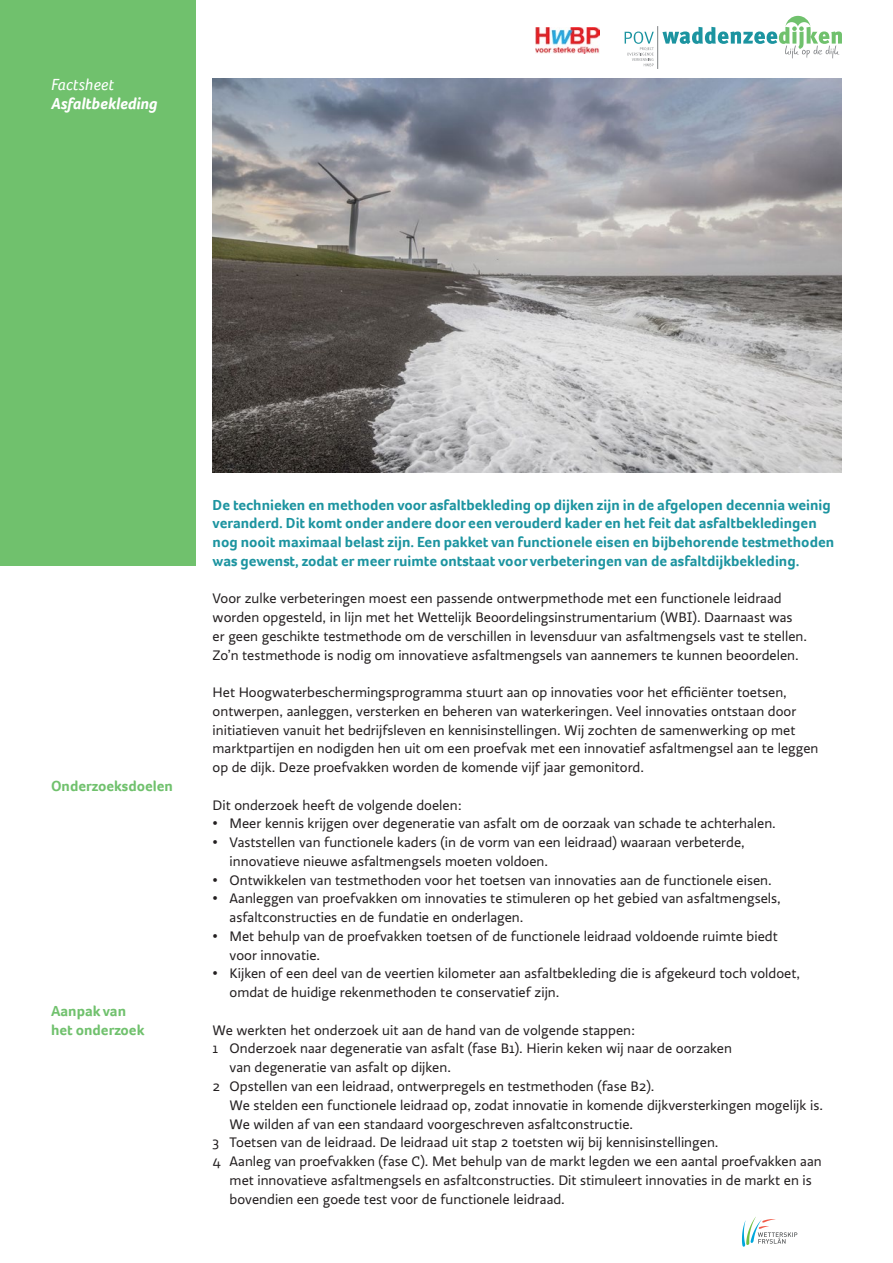
<style>
.page{position:relative;width:893px;height:1263px;background:#fff}
.page>*{position:absolute;margin:0;border:0;box-sizing:border-box;transform-origin:0 0}
.t1{font:italic 700 16.5px "Foco";color:#fff}
.t2{font:italic 16.5px "Foco";color:#fff}
.t3{font:700 15px/18.8px "Foco";color:#1c94a0}
.t4{font:700 15px/18.8px "Foco";color:#70c16d}
.t5{font:14.25px/18.8px "Ratio";color:#231f20}
.s1{font-family:"Foco"}
</style>
<div class="page">
<div style="left:0;top:0;width:196px;height:566px;background:#70c16d"></div>
<img style="left:213px;top:78px;width:629px;height:394px">
<hr style="left:657px;top:26px;width:1px;height:43px;background:#7e8083">
<svg style="left:662px;top:16px;width:180px;height:42px"></svg>
<svg style="left:625px;top:32px;width:29px;height:34px"></svg>
<img style="left:536px;top:28px;width:63px;height:25px">
<svg style="left:742px;top:1217px;width:55px;height:30px"></svg>
<p class="t2" style="left:51px;top:74px;width:64px">Factsheet</p>
<p class="t1" style="left:51px;top:92px;width:108px">Asfaltbekleding</p>
<p class="t4" style="left:51px;top:776px;width:123px">Onderzoeksdoelen</p>
<p class="t4" style="left:51px;top:1001px;width:95px">Aanpak van het onderzoek</p>
<p class="t3" style="left:213px;top:495px;width:623px">De technieken en methoden voor asfaltbekleding op dijken zijn in de afgelopen decennia weinig veranderd. Dit komt onder andere door een verouderd kader en het feit dat asfaltbekledingen nog nooit maximaal belast zijn. Een pakket van functionele eisen en bijbehorende testmethoden was gewenst, zodat er meer ruimte ontstaat voor verbeteringen van de asfaltdijkbekleding.</p>
<p class="t5" style="left:213px;top:589px;width:596px">Voor zulke verbeteringen moest een passende ontwerpmethode met een functionele leidraad worden opgesteld, in lijn met het Wettelijk Beoordelingsinstrumentarium (WBI). Daarnaast was er geen geschikte testmethode om de verschillen in levensduur van asfaltmengsels vast te stellen.<br>Zo’n testmethode is nodig om innovatieve asfaltmengsels van aannemers te kunnen beoordelen.</p>
<p class="t5" style="left:213px;top:683px;width:607px">Het Hoogwaterbeschermingsprogramma stuurt aan op innovaties voor het efficiënter toetsen, ontwerpen, aanleggen, versterken en beheren van waterkeringen. Veel innovaties ontstaan door initiatieven vanuit het bedrijfsleven en kennisinstellingen. Wij zochten de samenwerking op met marktpartijen en nodigden hen uit om een proefvak met een innovatief asfaltmengsel aan te leggen op de dijk. Deze proefvakken worden de komende vijf jaar gemonitord.</p>
<p class="t5" style="left:213px;top:796px;width:251px">Dit onderzoek heeft de volgende doelen:</p>
<p class="t5" style="left:213px;top:814px;width:565px"><span class="s1">•</span> Meer kennis krijgen over degeneratie van asfalt om de oorzaak van schade te achterhalen.</p>
<p class="t5" style="left:230px;top:833px;width:517px;text-indent:-17px"><span class="s1">•</span> Vaststellen van functionele kaders (in de vorm van een leidraad) waaraan verbeterde, innovatieve nieuwe asfaltmengsels moeten voldoen.</p>
<p class="t5" style="left:213px;top:871px;width:561px"><span class="s1">•</span> Ontwikkelen van testmethoden voor het toetsen van innovaties aan de functionele eisen.</p>
<p class="t5" style="left:230px;top:889px;width:553px;text-indent:-17px"><span class="s1">•</span> Aanleggen van proefvakken om innovaties te stimuleren op het gebied van asfaltmengsels, asfaltconstructies en de fundatie en onderlagen.</p>
<p class="t5" style="left:230px;top:927px;width:550px;text-indent:-17px"><span class="s1">•</span> Met behulp van de proefvakken toetsen of de functionele leidraad voldoende ruimte biedt voor innovatie.</p>
<p class="t5" style="left:230px;top:964px;width:572px;text-indent:-17px"><span class="s1">•</span> Kijken of een deel van de veertien kilometer aan asfaltbekleding die is afgekeurd toch voldoet, omdat de huidige rekenmethoden te conservatief zijn.</p>
<p class="t5" style="left:213px;top:1021px;width:424px">We werkten het onderzoek uit aan de hand van de volgende stappen:</p>
<p class="t5" style="left:213px;top:1039px;width:521px">1 Onderzoek naar degeneratie van asfalt (fase B1). Hierin keken wij naar de oorzaken</p>
<p class="t5" style="left:230px;top:1058px;width:223px">van degeneratie van asfalt op dijken.</p>
<p class="t5" style="left:213px;top:1077px;width:443px">2 Opstellen van een leidraad, ontwerpregels en testmethoden (fase B2).</p>
<p class="t5" style="left:230px;top:1096px;width:595px">We stelden een functionele leidraad op, zodat innovatie in komende dijkversterkingen mogelijk is.</p>
<p class="t5" style="left:230px;top:1114px;width:405px">We wilden af van een standaard voorgeschreven asfaltconstructie.</p>
<p class="t5" style="left:213px;top:1133px;width:507px">3 Toetsen van de leidraad. De leidraad uit stap 2 toetsten wij bij kennisinstellingen.</p>
<p class="t5" style="left:213px;top:1152px;width:611px">4 Aanleg van proefvakken (fase C). Met behulp van de markt legden we een aantal proefvakken aan</p>
<p class="t5" style="left:230px;top:1171px;width:584px">met innovatieve asfaltmengsels en asfaltconstructies. Dit stimuleert innovaties in de markt en is</p>
<p class="t5" style="left:230px;top:1189px;width:337px">bovendien een goede test voor de functionele leidraad.</p>
</div>
